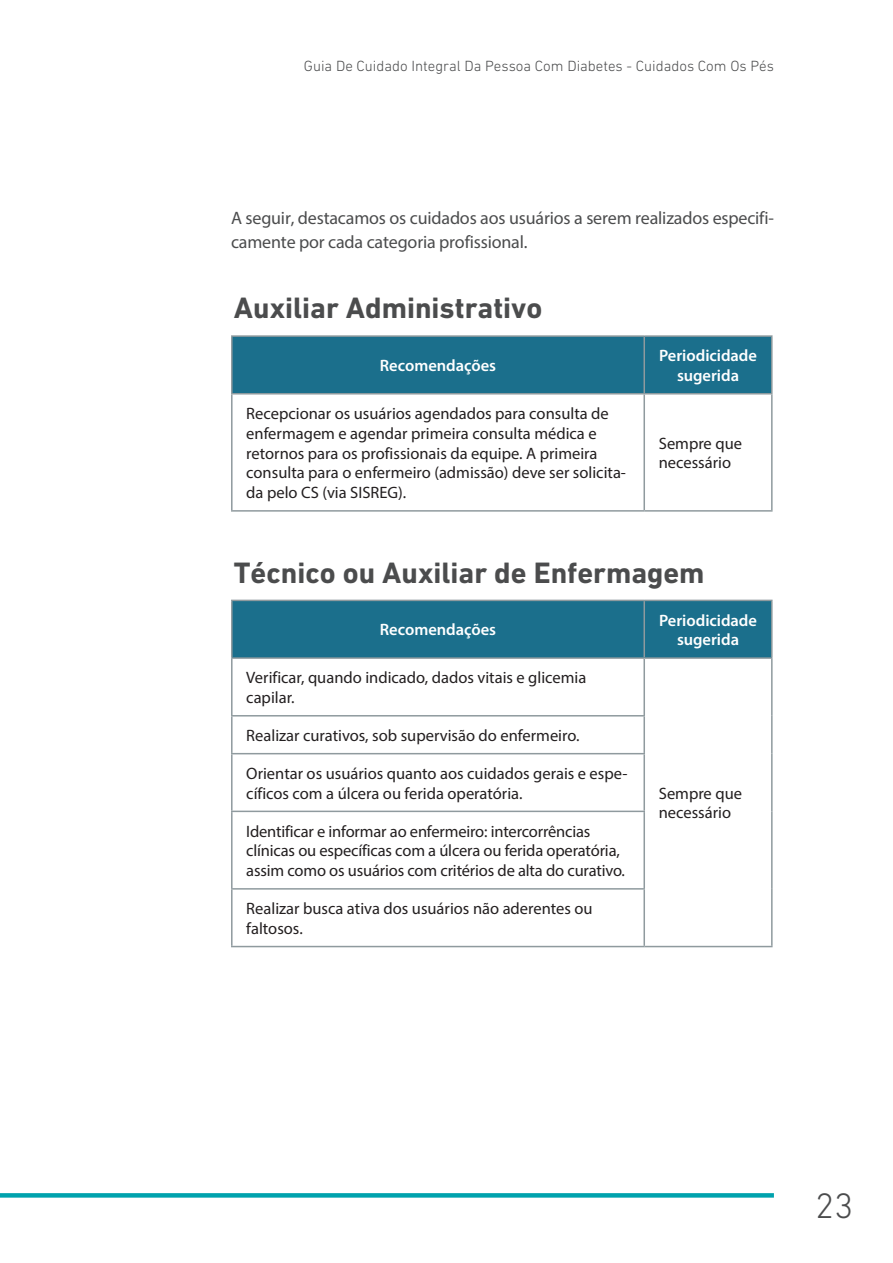
<style>
.page{position:relative;width:893px;height:1263px;background:#fff}
.page>*{position:absolute;margin:0;border:0;box-sizing:border-box;transform-origin:0 0}
.t1{font:300 36px "DIN Next LT Pro";color:#4b4c4d}
.SUBTITULO___recuo_2{font:700 30px "DIN Next LT Pro";color:#4b4c4d}
.TEXTO_CORRIDO___recu{font:18px/24px "Myriad Pro";letter-spacing:-.01em;color:#4b4c4d}
.TEXTO___Tab-Quad-Flu{font:16.5px/19.8px "Myriad Pro";color:#231f20}
.TEXTO___Tab-Quad-Flu-2{font:600 16.5px/19.8px "Myriad Pro";color:#fff;text-align:center}
.t2{font:300 15px "DIN Next LT Pro";color:#4b4c4d}
</style>
<div class="page">
<svg style="left:0;top:1193px;width:774px;height:4px;background:#09a5af"></svg>
<div style="left:233px;top:337px;width:538px;height:56px;background:#1b6f8c"></div>
<svg style="left:233px;top:394px;width:538px;height:1px"></svg>
<hr style="left:231px;top:335px;width:413px;height:2px;background:#8f9a9e">
<hr style="left:231px;top:337px;width:2px;height:56px;background:#8f9a9e">
<hr style="left:644px;top:335px;width:129px;height:2px;background:#8f9a9e">
<hr style="left:643px;top:337px;width:2px;height:56px;background:#8f9a9e">
<hr style="left:771px;top:337px;width:2px;height:56px;background:#8f9a9e">
<hr style="left:231px;top:393px;width:413px;height:1px;background:#8f9a9e">
<hr style="left:231px;top:394px;width:2px;height:116px;background:#8f9a9e">
<hr style="left:644px;top:393px;width:129px;height:1px;background:#8f9a9e">
<hr style="left:643px;top:394px;width:2px;height:116px;background:#8f9a9e">
<hr style="left:771px;top:394px;width:2px;height:116px;background:#8f9a9e">
<hr style="left:231px;top:510px;width:413px;height:2px;background:#8f9a9e">
<hr style="left:644px;top:510px;width:129px;height:2px;background:#8f9a9e">
<div style="left:233px;top:601px;width:538px;height:56px;background:#1b6f8c"></div>
<svg style="left:233px;top:716px;width:538px;height:230px"></svg>
<hr style="left:231px;top:600px;width:413px;height:1px;background:#8f9a9e">
<hr style="left:231px;top:601px;width:2px;height:56px;background:#8f9a9e">
<hr style="left:644px;top:600px;width:129px;height:1px;background:#8f9a9e">
<hr style="left:643px;top:601px;width:2px;height:56px;background:#8f9a9e">
<hr style="left:771px;top:601px;width:2px;height:56px;background:#8f9a9e">
<hr style="left:231px;top:657px;width:413px;height:2px;background:#8f9a9e">
<hr style="left:231px;top:659px;width:2px;height:56px;background:#8f9a9e">
<hr style="left:644px;top:657px;width:129px;height:2px;background:#8f9a9e">
<hr style="left:643px;top:659px;width:2px;height:56px;background:#8f9a9e">
<hr style="left:771px;top:659px;width:2px;height:57px;background:#8f9a9e">
<hr style="left:231px;top:715px;width:414px;height:1px;background:#8f9a9e">
<hr style="left:231px;top:716px;width:2px;height:37px;background:#8f9a9e">
<hr style="left:643px;top:716px;width:2px;height:37px;background:#8f9a9e">
<hr style="left:771px;top:716px;width:2px;height:38px;background:#8f9a9e">
<hr style="left:231px;top:753px;width:414px;height:1px;background:#8f9a9e">
<hr style="left:231px;top:754px;width:2px;height:57px;background:#8f9a9e">
<hr style="left:643px;top:754px;width:2px;height:57px;background:#8f9a9e">
<hr style="left:771px;top:754px;width:2px;height:57px;background:#8f9a9e">
<hr style="left:231px;top:811px;width:414px;height:1px;background:#8f9a9e">
<hr style="left:231px;top:812px;width:2px;height:76px;background:#8f9a9e">
<hr style="left:643px;top:812px;width:2px;height:76px;background:#8f9a9e">
<hr style="left:771px;top:811px;width:2px;height:78px;background:#8f9a9e">
<hr style="left:231px;top:888px;width:414px;height:2px;background:#8f9a9e">
<hr style="left:231px;top:890px;width:2px;height:56px;background:#8f9a9e">
<hr style="left:643px;top:890px;width:2px;height:56px;background:#8f9a9e">
<hr style="left:771px;top:889px;width:2px;height:57px;background:#8f9a9e">
<hr style="left:231px;top:946px;width:413px;height:1px;background:#8f9a9e">
<hr style="left:644px;top:946px;width:129px;height:1px;background:#8f9a9e">
<p class="t2" style="left:304px;top:57px;width:471px">Guia De Cuidado Integral Da Pessoa Com Diabetes - Cuidados Com Os Pés</p>
<p class="TEXTO_CORRIDO___recu" style="left:231px;top:206px;width:544px">A seguir, destacamos os cuidados aos usuários a serem realizados especifi&shy;camente por cada categoria profissional.</p>
<p class="SUBTITULO___recuo_2" style="left:234px;top:291px;width:310px">Auxiliar Administrativo</p>
<p class="TEXTO___Tab-Quad-Flu-2" style="left:380px;top:355px;width:118px">Recomendações</p>
<p class="TEXTO___Tab-Quad-Flu-2" style="left:659px;top:345px;width:100px">Periodicidade sugerida</p>
<p class="TEXTO___Tab-Quad-Flu" style="left:246px;top:403px;width:381px">Recepcionar os usuários agendados para consulta de enfermagem e agendar primeira consulta médica e retornos para os profissionais da equipe. A primeira consulta para o enfermeiro (admissão) deve ser solicita&shy;da pelo CS (via SISREG).</p>
<p class="TEXTO___Tab-Quad-Flu" style="left:659px;top:433px;width:85px">Sempre que necessário</p>
<p class="SUBTITULO___recuo_2" style="left:234px;top:555px;width:472px">Técnico ou Auxiliar de Enfermagem</p>
<p class="TEXTO___Tab-Quad-Flu-2" style="left:380px;top:619px;width:118px">Recomendações</p>
<p class="TEXTO___Tab-Quad-Flu-2" style="left:659px;top:610px;width:100px">Periodicidade sugerida</p>
<p class="TEXTO___Tab-Quad-Flu" style="left:246px;top:667px;width:342px">Verificar, quando indicado, dados vitais e glicemia capilar.</p>
<p class="TEXTO___Tab-Quad-Flu" style="left:246px;top:725px;width:335px">Realizar curativos, sob supervisão do enfermeiro.</p>
<p class="TEXTO___Tab-Quad-Flu" style="left:246px;top:763px;width:383px">Orientar os usuários quanto aos cuidados gerais e espe&shy;cíficos com a úlcera ou ferida operatória.</p>
<p class="TEXTO___Tab-Quad-Flu" style="left:246px;top:821px;width:380px">Identificar e informar ao enfermeiro: intercorrências clínicas ou específicas com a úlcera ou ferida operatória, assim como os usuários com critérios de alta do curativo.</p>
<p class="TEXTO___Tab-Quad-Flu" style="left:246px;top:898px;width:348px">Realizar busca ativa dos usuários não aderentes ou faltosos.</p>
<p class="TEXTO___Tab-Quad-Flu" style="left:659px;top:783px;width:85px">Sempre que necessário</p>
<h1 class="t1" style="left:815px;top:1185px;width:40px">23</h1>
</div>
